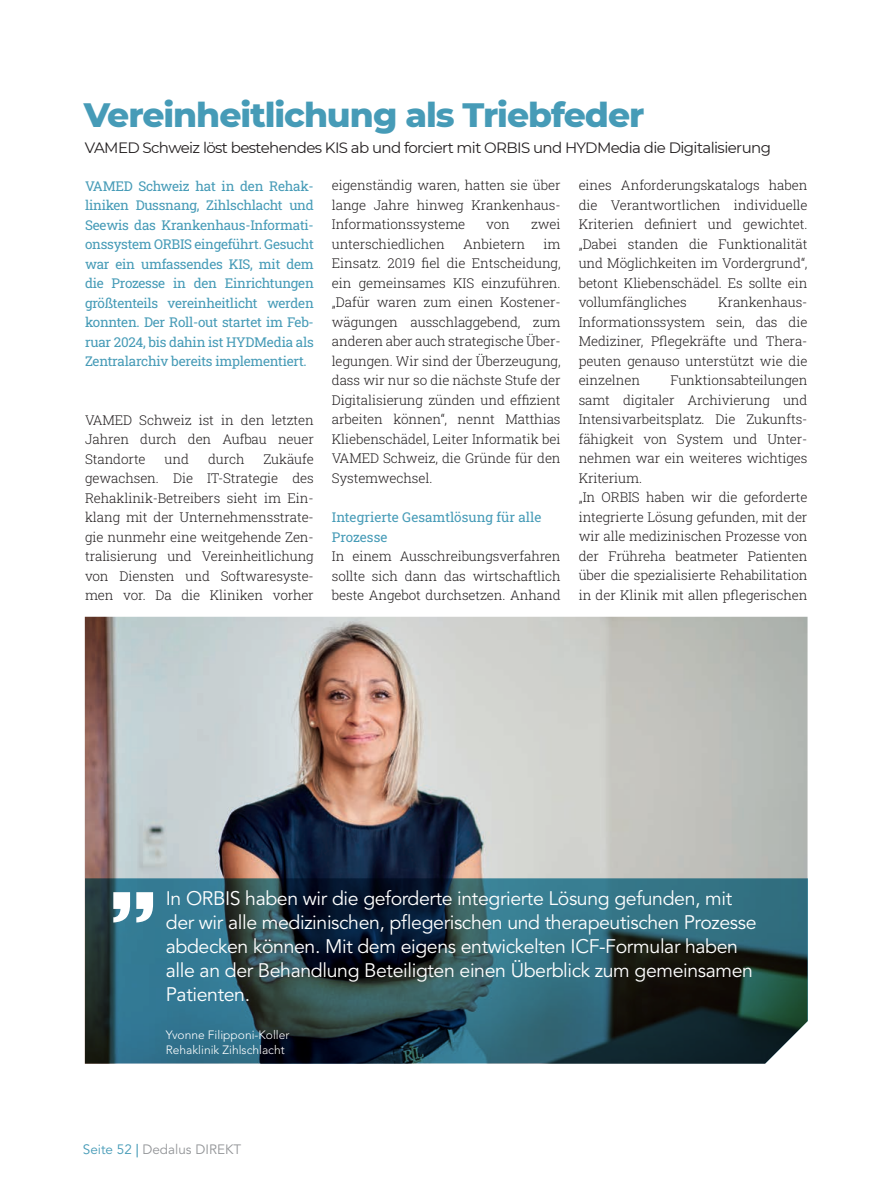
<style>
.page{position:relative;width:893px;height:1191px;background:#fff}
.page>*{position:absolute;margin:0;border:0;box-sizing:border-box;transform-origin:0 0}
.t1{font:800 34.5px "Montserrat";letter-spacing:-.03em;color:#469bb7}
.t2{font:19.5px/24px "Avenir LT Pro";letter-spacing:-.02em;color:#fff}
.t3{font:15px "Montserrat";letter-spacing:-.04em;color:#231f20}
.t4{font:300 13.5px/19.5px "Roboto Slab";letter-spacing:-.01em;color:#231f20;text-align:justify}
.t5{font:13.5px/19.5px "Roboto Slab";letter-spacing:-.02em;color:#469bb7;text-align:justify}
.t6{font:13.5px/19.5px "Roboto Slab";color:#469bb7}
.t7{font:13.5px "Avenir LT Pro";color:#939598}
.t8{font:300 12px/14.4px "Avenir LT Pro";color:#fff}
.s1{color:#469bb7}
.s2{font-weight:500;color:#469bb7}
</style>
<div class="page">
<img style="left:85px;top:617px;width:722px;height:261px">
<svg style="left:85px;top:878px;width:723px;height:185px;background:#274e5a"></svg>
<svg style="left:113px;top:892px;width:40px;height:30px"></svg>
<h1 class="t1" style="left:84px;top:89px;width:562px">Vereinheitlichung als Triebfeder</h1>
<p class="t3" style="left:85px;top:137px;width:688px">VAMED Schweiz löst bestehendes KIS ab und forciert mit ORBIS und HYDMedia die Digitalisierung</p>
<p class="t5" style="left:85px;top:176px;width:230px">VAMED Schweiz hat in den Rehak&shy;liniken Dussnang, Zihlschlacht und Seewis das Krankenhaus-Informati&shy;onssystem ORBIS eingeführt. Gesucht war ein umfassendes KIS, mit dem die Prozesse in den Einrichtungen größtenteils vereinheitlicht werden konnten. Der Roll-out startet im Feb&shy;ruar 2024, bis dahin ist HYDMedia als Zentralarchiv bereits implementiert.</p>
<p class="t4" style="left:85px;top:409px;width:230px">VAMED Schweiz ist in den letzten Jahren durch den Aufbau neuer Standorte</p>
<p class="t4" style="left:85px;top:448px;width:230px;text-indent:179px">Zukäufe gewachsen. Die IT-Strategie des Rehaklinik-Betreibers sieht im Ein&shy;klang mit der Unternehmensstrate&shy;gie nunmehr eine weitgehende Zen&shy;tralisierung und Vereinheitlichung von Diensten und Softwaresyste&shy;men vor. Da die Kliniken vorher</p>
<p class="t4" style="left:165px;top:448px;width:26px">und</p>
<p class="t4" style="left:208px;top:448px;width:38px">durch</p>
<p class="t4" style="left:332px;top:175px;width:230px">eigenständig waren, hatten sie über lange Jahre hinweg Krankenhaus-Informationssysteme</p>
<p class="t4" style="left:486px;top:214px;width:25px">von</p>
<p class="t4" style="left:531px;top:214px;width:31px">zwei</p>
<p class="t4" style="left:332px;top:234px;width:230px;text-indent:212px">im Einsatz. 2019 fiel die Entscheidung, ein gemeinsames KIS einzuführen. „Dafür waren zum einen Kostener&shy;wägungen ausschlaggebend, zum anderen aber auch strategische Über&shy;legungen. Wir sind der Überzeugung, dass wir nur so die nächste Stufe der Digitalisierung zünden und effizient arbeiten können“, nennt Matthias Kliebenschädel, Leiter Informatik bei VAMED Schweiz, die Gründe für den Systemwechsel.</p>
<p class="t6" style="left:332px;top:507px;width:211px">Integrierte Gesamtlösung für alle<br>Prozesse</p>
<p class="t4" style="left:332px;top:546px;width:230px">In einem Ausschreibungsverfahren sollte sich dann das wirtschaftlich beste Angebot durchsetzen. Anhand</p>
<p class="t4" style="left:332px;top:234px;width:114px">unterschiedlichen</p>
<p class="t4" style="left:463px;top:234px;width:64px">Anbietern</p>
<p class="t4" style="left:579px;top:175px;width:230px">eines Anforderungskatalogs haben die Verantwortlichen individuelle Kriterien definiert und gewichtet. „Dabei standen die Funktionalität und Möglichkeiten im Vordergrund“, betont Kliebenschädel. Es sollte ein vollumfängliches</p>
<p class="t4" style="left:579px;top:292px;width:230px;text-indent:140px">Krankenhaus-Informationssystem sein, das die Mediziner, Pflegekräfte und Thera&shy;peuten genauso unterstützt wie die einzelnen</p>
<p class="t4" style="left:579px;top:370px;width:230px;text-align:left;text-indent:92px">Funktionsabteilungen samt digitaler Archivierung und<br>Intensivarbeitsplatz. Die Zukunfts&shy;fähigkeit von System und Unter&shy;nehmen war ein weiteres wichtiges<br>Kriterium.<br>„In ORBIS haben wir die geforderte integrierte Lösung gefunden, mit der wir alle medizinischen Prozesse von der Frühreha beatmeter Patienten über die spezialisierte Rehabilitation in der Klinik mit allen pflegerischen</p>
<p class="t2" style="left:166px;top:886px;width:592px">In ORBIS haben wir die geforderte integrierte Lösung gefunden, mit der wir alle medizinischen, pflegerischen und therapeutischen Prozesse abdecken können. Mit dem eigens entwickelten ICF-Formular haben alle an der Behandlung Beteiligten einen Überblick zum gemeinsamen Patienten.</p>
<p class="t8" style="left:166px;top:1028px;width:125px">Yvonne Filipponi-Koller<br>Rehaklinik Zihlschlacht</p>
<p class="t7" style="left:83px;top:1141px;width:160px"><span class="s1">Seite 52</span> <span class="s2">|</span> Dedalus DIREKT</p>
</div>
